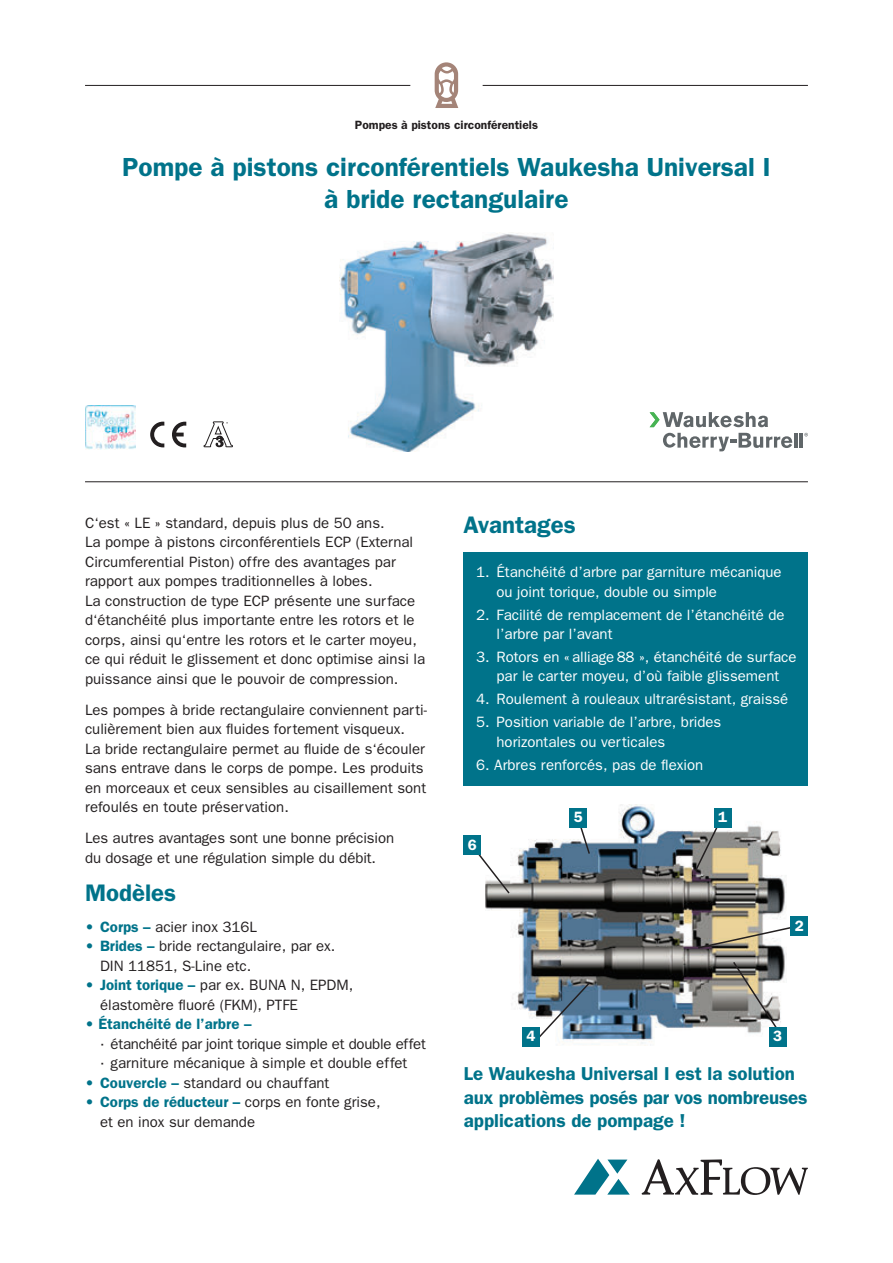
<style>
.page{position:relative;width:893px;height:1263px;background:#fff}
.page>*{position:absolute;margin:0;border:0;box-sizing:border-box;transform-origin:0 0}
.t1{font:600 26.25px/31.5px "Franklin Gothic";color:#00738a;text-align:center}
.t2{font:600 24px "Franklin Gothic";color:#00738a}
.t3{font:600 18.75px/23.2px "Franklin Gothic";color:#00738a}
.t4{font:15px/19.5px "Franklin Gothic";color:#231f20}
.t5{font:15px/19.5px "Franklin Gothic";color:#fff}
.t6{font:600 15px "Franklin Gothic";color:#00738a}
.t7{font:600 15px "Franklin Gothic";color:#fff}
.t8{font:600 12px "Franklin Gothic";color:#231f20}
.s1{font-weight:600;color:#00738a}
</style>
<div class="page">
<hr style="left:483px;top:85px;width:325px;height:1px;background:#231f20">
<svg style="left:574px;top:1159px;width:56px;height:35px"></svg>
<svg style="left:642px;top:1159px;width:166px;height:36px"></svg>
<hr style="left:85px;top:85px;width:325px;height:1px;background:#231f20">
<hr style="left:85px;top:481px;width:723px;height:1px;background:#231f20">
<svg style="left:435px;top:62px;width:23px;height:46px"></svg>
<img style="left:485px;top:805px;width:301px;height:241px">
<svg style="left:535px;top:981px;width:57px;height:60px"></svg>
<div style="left:522px;top:1027px;width:18px;height:19px;background:#00738a"></div>
<svg style="left:696px;top:925px;width:94px;height:25px"></svg>
<div style="left:790px;top:917px;width:18px;height:19px;background:#00738a"></div>
<svg style="left:576px;top:816px;width:15px;height:39px"></svg>
<svg style="left:478px;top:847px;width:33px;height:48px"></svg>
<svg style="left:732px;top:960px;width:49px;height:74px"></svg>
<svg style="left:694px;top:817px;width:29px;height:56px"></svg>
<div style="left:714px;top:808px;width:17px;height:19px;background:#00738a"></div>
<div style="left:769px;top:1027px;width:17px;height:19px;background:#00738a"></div>
<div style="left:569px;top:808px;width:18px;height:19px;background:#00738a"></div>
<div style="left:463px;top:836px;width:18px;height:19px;background:#00738a"></div>
<svg style="left:650px;top:412px;width:118px;height:15px"></svg>
<svg style="left:663px;top:433px;width:129px;height:18px"></svg>
<hr style="left:794px;top:433px;width:3px;height:15px;background:#606669">
<hr style="left:800px;top:433px;width:3px;height:15px;background:#606669">
<svg style="left:804px;top:433px;width:4px;height:3px"></svg>
<svg style="left:172px;top:422px;width:14px;height:25px"></svg>
<svg style="left:150px;top:422px;width:14px;height:25px"></svg>
<svg style="left:203px;top:422px;width:30px;height:25px"></svg>
<img style="left:85px;top:405px;width:50px;height:44px">
<div style="left:463px;top:552px;width:345px;height:234px;background:#00738a"></div>
<img style="left:339px;top:233px;width:215px;height:218px">
<p class="t8" style="left:355px;top:117px;width:185px">Pompes à pistons circonférentiels</p>
<h1 class="t1" style="left:122px;top:151px;width:650px">Pompe à pistons circonférentiels Waukesha Universal I à bride rectangulaire</h1>
<p class="t4" style="left:85px;top:512px;width:342px">C‘est « LE » standard, depuis plus de 50 ans.<br>La pompe à pistons circonférentiels ECP (External Circumferential Piston) offre des avantages par rapport aux pompes traditionnelles à lobes.<br>La construction de type ECP présente une surface d‘étanchéité plus importante entre les rotors et le corps, ainsi qu‘entre les rotors et le carter moyeu, ce qui réduit le glissement et donc optimise ainsi la puissance ainsi que le pouvoir de compression.</p>
<p class="t4" style="left:85px;top:699px;width:343px">Les pompes à bride rectangulaire conviennent parti&shy;culièrement bien aux fluides fortement visqueux.<br>La bride rectangulaire permet au fluide de s‘écouler sans entrave dans le corps de pompe. Les produits en morceaux et ceux sensibles au cisaillement sont refoulés en toute préservation.</p>
<p class="t4" style="left:85px;top:828px;width:311px">Les autres avantages sont une bonne précision du dosage et une régulation simple du débit.</p>
<h2 class="t2" style="left:85px;top:878px;width:93px">Modèles</h2>
<p class="t4" style="left:85px;top:917px;width:173px"><span class="s1">• Corps –</span> acier inox 316L</p>
<p class="t4" style="left:100px;top:936px;width:237px;text-indent:-15px"><span class="s1">• Brides –</span> bride rectangulaire, par ex.<br>DIN 11851, S-Line etc.</p>
<p class="t4" style="left:100px;top:975px;width:255px;text-indent:-15px"><span class="s1">• Joint torique –</span> par ex. BUNA N, EPDM, élastomère fluoré (FKM), PTFE</p>
<p class="t6" style="left:85px;top:1015px;width:168px">• Étanchéité de l’arbre –</p>
<p class="t4" style="left:100px;top:1034px;width:327px">· étanchéité par joint torique simple et double effet · garniture mécanique à simple et double effet</p>
<p class="t4" style="left:85px;top:1073px;width:246px"><span class="s1">• Couvercle –</span> standard ou chauffant</p>
<p class="t4" style="left:100px;top:1092px;width:282px;text-indent:-15px"><span class="s1">• Corps de réducteur –</span> corps en fonte grise, et en inox sur demande</p>
<h2 class="t2" style="left:463px;top:510px;width:114px">Avantages</h2>
<p class="t5" style="left:496px;top:562px;width:287px;text-indent:-20px">1. Étanchéité d’arbre par garniture mécanique ou joint torique, double ou simple</p>
<p class="t5" style="left:496px;top:604px;width:290px;text-indent:-20px">2. Facilité de remplacement de l’étanchéité de l’arbre par l’avant</p>
<p class="t5" style="left:476px;top:647px;width:322px;text-align:center">3. Rotors en « alliage 88 », étanchéité de surface par le carter moyeu, d’où faible glissement</p>
<p class="t5" style="left:476px;top:689px;width:314px">4. Roulement à rouleaux ultrarésistant, graissé</p>
<p class="t5" style="left:496px;top:712px;width:226px;text-indent:-20px">5. Position variable de l’arbre, brides horizontales ou verticales</p>
<p class="t5" style="left:476px;top:754px;width:228px">6. Arbres renforcés, pas de flexion</p>
<p class="t7" style="left:468px;top:836px;width:10px">6</p>
<p class="t7" style="left:573px;top:808px;width:10px">5</p>
<p class="t7" style="left:526px;top:1027px;width:10px">4</p>
<p class="t7" style="left:718px;top:808px;width:10px">1</p>
<p class="t7" style="left:795px;top:917px;width:10px">2</p>
<p class="t7" style="left:773px;top:1027px;width:10px">3</p>
<p class="t3" style="left:464px;top:1062px;width:345px">Le Waukesha Universal I est la solution aux problèmes posés par vos nombreuses applications de pompage !</p>
</div>
